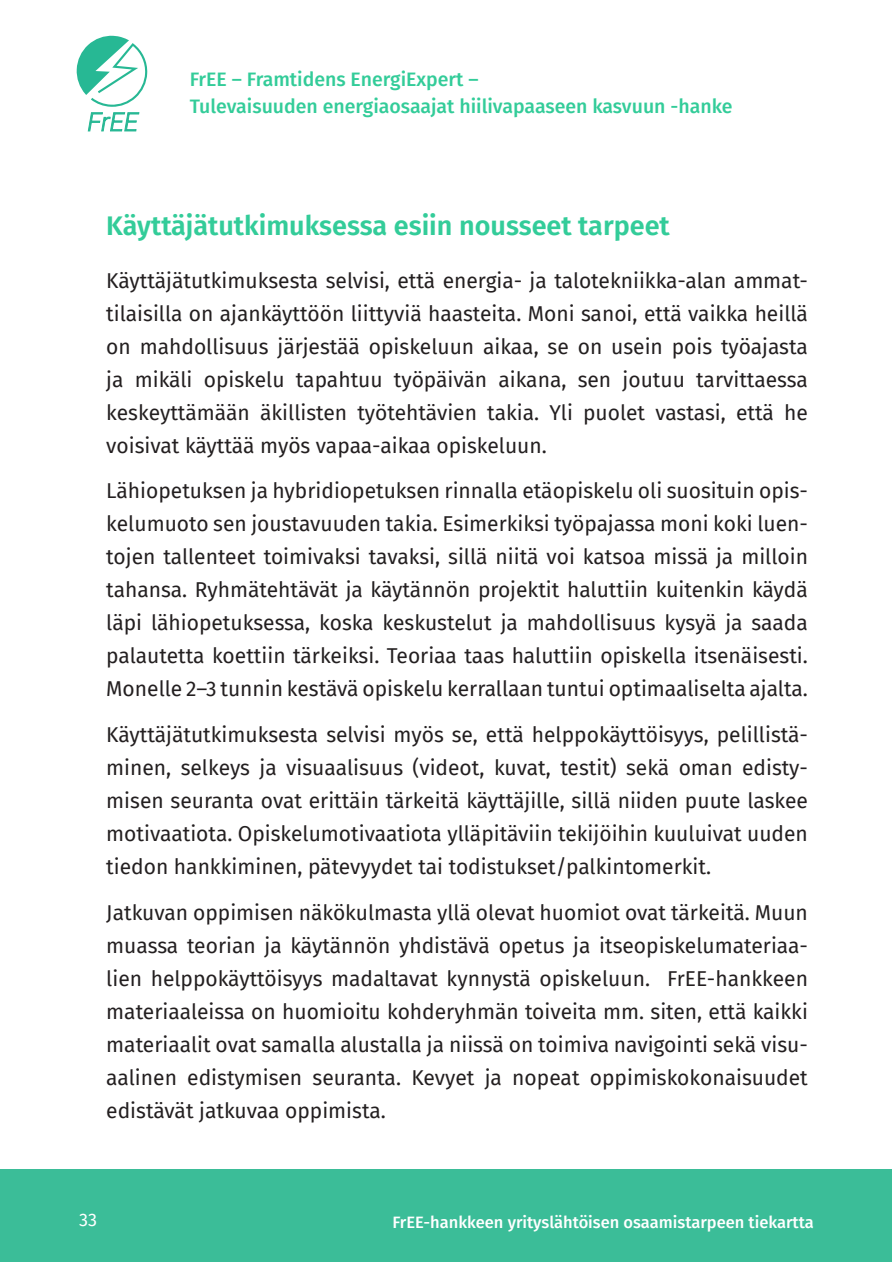
<style>
.page{position:relative;width:893px;height:1263px;background:#fff}
.page>*{position:absolute;margin:0;border:0;box-sizing:border-box;transform-origin:0 0}
.Väliotsikko{font:600 27px "Fira Sans";color:#3c9}
.Tekstikappale{font:21px/33px "Fira Sans";color:#231f20;text-align:justify}
.t1{font:500 19.5px/26.2px "Fira Sans";color:#3c9}
.t2{font:18px "Fira Sans";color:#fff}
.t3{font:500 16.5px "Fira Sans";color:#fff}
</style>
<div class="page">
<div style="left:0;top:1169px;width:892px;height:93px;background:#3bbd98"></div>
<svg style="left:77px;top:36px;width:70px;height:95px"></svg>
<p class="t1" style="left:190px;top:65px;width:544px">FrEE – Framtidens EnergiExpert –<br>Tulevaisuuden energiaosaajat hiilivapaaseen kasvuun -hanke</p>
<h2 class="Väliotsikko" style="left:106px;top:203px;width:565px">Käyttäjätutkimuksessa esiin nousseet tarpeet</h2>
<p class="Tekstikappale" style="left:106px;top:263px;width:703px">Käyttäjätutkimuksesta selvisi, että energia- ja talotekniikka-alan ammat&shy;tilaisilla on ajankäyttöön liittyviä haasteita. Moni sanoi, että vaikka heillä on mahdollisuus järjestää opiskeluun aikaa, se on usein pois työajasta ja mikäli opiskelu tapahtuu työpäivän aikana, sen joutuu tarvittaessa keskeyttämään äkillisten työtehtävien takia. Yli puolet vastasi, että he voisivat käyttää myös vapaa-aikaa opiskeluun.</p>
<p class="Tekstikappale" style="left:106px;top:474px;width:703px">Lähiopetuksen ja hybridiopetuksen rinnalla etäopiskelu oli suosituin opis&shy;kelumuoto sen joustavuuden takia. Esimerkiksi työpajassa moni koki luen&shy;tojen tallenteet toimivaksi tavaksi, sillä niitä voi katsoa missä ja milloin tahansa. Ryhmätehtävät ja käytännön projektit haluttiin kuitenkin käydä läpi lähiopetuksessa, koska keskustelut ja mahdollisuus kysyä ja saada palautetta koettiin tärkeiksi. Teoriaa taas haluttiin opiskella itsenäisesti.<br>Monelle 2–3 tunnin kestävä opiskelu kerrallaan tuntui optimaaliselta ajalta.</p>
<p class="Tekstikappale" style="left:106px;top:718px;width:703px">Käyttäjätutkimuksesta selvisi myös se, että helppokäyttöisyys, pelillistä&shy;minen, selkeys ja visuaalisuus (videot, kuvat, testit) sekä oman edisty&shy;misen seuranta ovat erittäin tärkeitä käyttäjille, sillä niiden puute laskee motivaatiota. Opiskelumotivaatiota ylläpitäviin tekijöihin kuuluivat uuden tiedon hankkiminen, pätevyydet tai todistukset/palkintomerkit.</p>
<p class="Tekstikappale" style="left:106px;top:895px;width:703px">Jatkuvan oppimisen näkökulmasta yllä olevat huomiot ovat tärkeitä. Muun muassa teorian ja käytännön yhdistävä opetus ja itseopiskelumateriaa&shy;lien helppokäyttöisyys madaltavat kynnystä opiskeluun. FrEE-hankkeen materiaaleissa on huomioitu kohderyhmän toiveita mm. siten, että kaikki materiaalit ovat samalla alustalla ja niissä on toimiva navigointi sekä visu&shy;aalinen edistymisen seuranta. Kevyet ja nopeat oppimiskokonaisuudet edistävät jatkuvaa oppimista.</p>
<p class="t2" style="left:79px;top:1206px;width:19px">33</p>
<p class="t3" style="left:392px;top:1209px;width:423px">FrEE-hankkeen yrityslähtöisen osaamistarpeen tiekartta</p>
</div>
